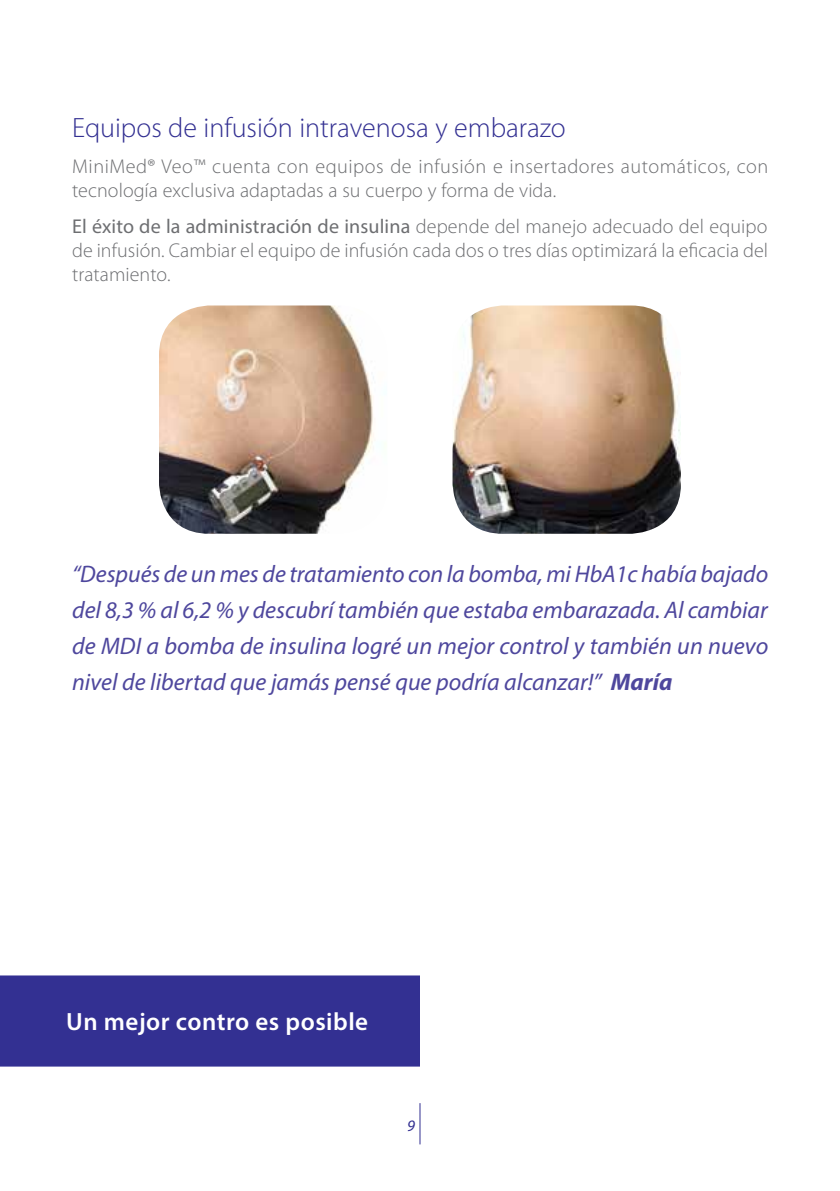
<style>
.page{position:relative;width:840px;height:1191px;background:#fff}
.page>*{position:absolute;margin:0;border:0;box-sizing:border-box;transform-origin:0 0}
.t1{font:300 28px "Myriad Pro";color:#333092}
.t2{font:600 25px "Myriad Pro";letter-spacing:.02em;color:#fff}
.t3{font:italic 24px/36px "Myriad Pro";color:#4e479d;text-align:justify}
.t4{font:300 20px/24px "Myriad Pro";letter-spacing:.005em;color:#6d6e71;text-align:justify}
.t5{font:300 20px/24px "Myriad Pro";letter-spacing:.025em;color:#6d6e71}
.t6{font:italic 16px "Myriad Pro";color:#333092}
.s1{font-weight:400}
.s2{font-weight:700}
</style>
<div class="page">
<hr style="left:419px;top:1103px;width:1px;height:41px;background:#333092">
<div style="left:0;top:975px;width:420px;height:91px;background:#333092"></div>
<img style="left:159px;top:305px;width:215px;height:229px">
<img style="left:452px;top:305px;width:228px;height:229px">
<p class="t1" style="left:72px;top:113px;width:495px">Equipos de infusión intravenosa y embarazo</p>
<p class="t5" style="left:72px;top:155px;width:697px">MiniMed® Veo™ cuenta con equipos de infusión e insertadores automáticos, con tecnología exclusiva adaptadas a su cuerpo y forma de vida.</p>
<p class="t4" style="left:72px;top:215px;width:697px"><span class="s1">El éxito de la administración de insulina</span> depende del manejo adecuado del equipo de infusión. Cambiar el equipo de infusión cada dos o tres días optimizará la eficacia del tratamiento.</p>
<p class="t3" style="left:72px;top:555px;width:697px">“Después de un mes de tratamiento con la bomba, mi HbA1c había bajado del 8,3 % al 6,2 % y descubrí también que estaba embarazada. Al cambiar de MDI a bomba de insulina logré un mejor control y también un nuevo nivel de libertad que jamás pensé que podría alcanzar!” <span class="s2">María</span></p>
<p class="t2" style="left:66px;top:1006px;width:303px">Un mejor contro es posible</p>
<p class="t6" style="left:407px;top:1115px;width:9px">9</p>
</div>
